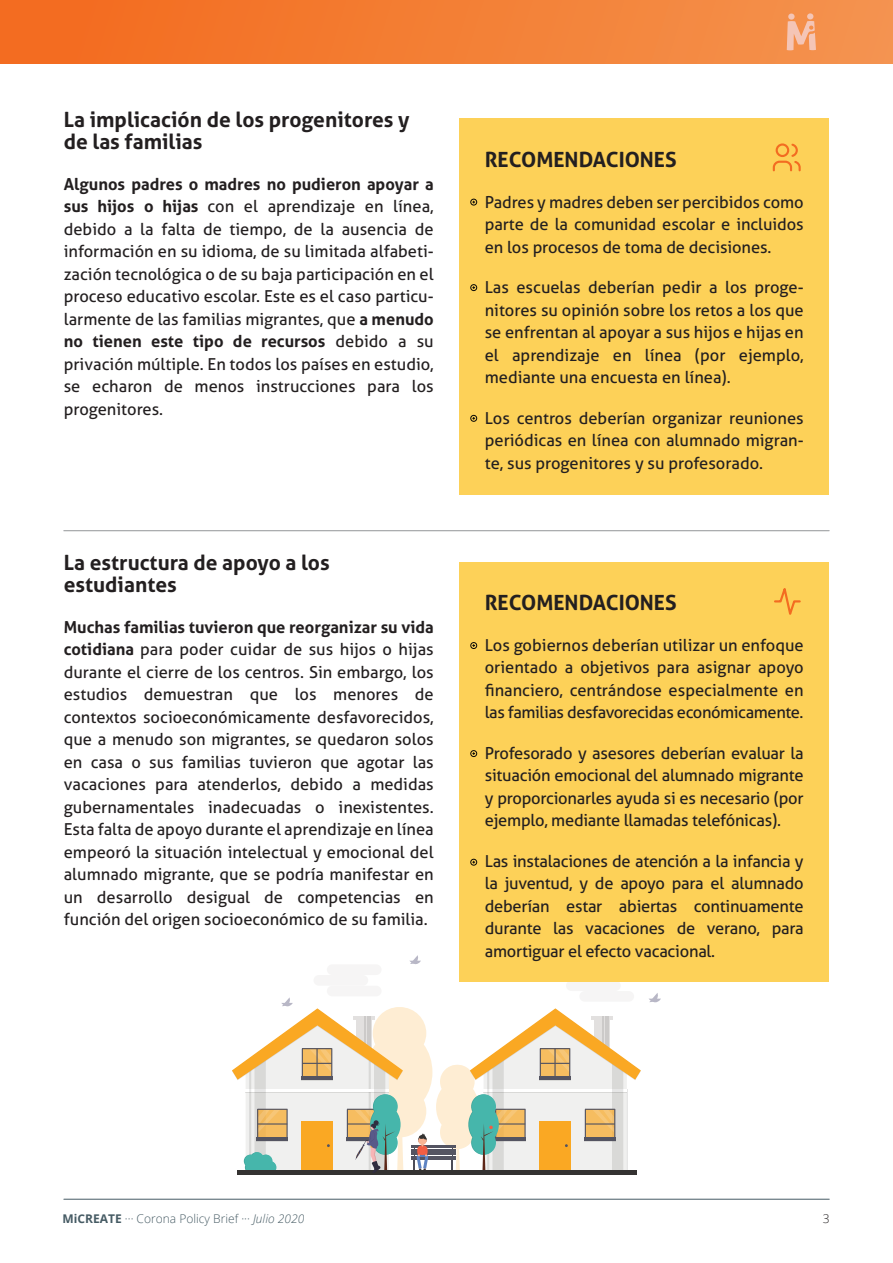
<style>
.page{position:relative;width:893px;height:1263px;background:#fff}
.page>*{position:absolute;margin:0;border:0;box-sizing:border-box;transform-origin:0 0}
.t1{font:700 21px/22.5px "Aller";color:#231f20}
.t2{font:16.5px/22.5px "Aller";letter-spacing:-.005em;color:#231f20;text-align:justify}
.t3{font:300 12px "Open Sans";color:#465b64}
.t4{font:300 12px "Open Sans";color:#231f20}
.s1{font-weight:700}
.s2{font-style:italic}
</style>
<div class="page">
<hr style="left:237px;top:1171px;width:399px;height:4px;background:#343231">
<svg style="left:566px;top:980px;width:55px;height:11px"></svg>
<div style="left:579px;top:991px;width:55px;height:11px;background:#f6f5f5;border-radius:5px"></div>
<div style="left:327px;top:964px;width:55px;height:11px;background:#f6f5f5;border-radius:5px"></div>
<div style="left:313px;top:975px;width:55px;height:11px;background:#f6f5f5;border-radius:5px"></div>
<div style="left:327px;top:986px;width:55px;height:10px;background:#f6f5f5;border-radius:5px"></div>
<svg style="left:409px;top:955px;width:12px;height:9px"></svg>
<svg style="left:649px;top:993px;width:11px;height:10px"></svg>
<svg style="left:232px;top:997px;width:409px;height:177px"></svg>
<hr style="left:64px;top:530px;width:765px;height:1px;background:#939598">
<hr style="left:64px;top:1199px;width:765px;height:1px;background:#465b64">
<div style="left:0;top:0;width:893px;height:64px;background:linear-gradient(to right,#f36a1d,#f4944f)"></div>
<svg style="left:787px;top:13px;width:29px;height:37px"></svg>
<div style="left:459px;top:118px;width:370px;height:377px;background:#fdd158"></div>
<div style="left:459px;top:562px;width:370px;height:419px;background:#fdd158"></div>
<div style="left:470px;top:199px;width:7px;height:6px;border:1px solid #080704;border-radius:50%"></div>
<div style="left:470px;top:284px;width:7px;height:7px;border:1px solid #080704;border-radius:50%"></div>
<div style="left:470px;top:415px;width:7px;height:7px;border:1px solid #080704;border-radius:50%"></div>
<div style="left:470px;top:642px;width:7px;height:7px;border:1px solid #080704;border-radius:50%"></div>
<div style="left:470px;top:750px;width:7px;height:7px;border:1px solid #080704;border-radius:50%"></div>
<div style="left:470px;top:859px;width:7px;height:6px;border:1px solid #080704;border-radius:50%"></div>
<svg style="left:774px;top:588px;width:27px;height:27px"></svg>
<svg style="left:772px;top:143px;width:29px;height:29px"></svg>
<p class="t1" style="left:64px;top:110px;width:347px">La implicación de los progenitores y de las familias</p>
<p class="t2" style="left:64px;top:174px;width:371px"><span class="s1">Algunos padres o madres no pudieron apoyar a sus hijos o hijas</span> con el aprendizaje en línea, debido a la falta de tiempo, de la ausencia de información en su idioma, de su limitada alfabeti&shy;zación tecnológica o de su baja participación en el proceso educativo escolar. Este es el caso particu&shy;larmente de las familias migrantes, que <span class="s1">a menudo no tienen este tipo de recursos</span> debido a su privación múltiple. En todos los países en estudio, se echaron de menos instrucciones para los progenitores.</p>
<p class="t1" style="left:64px;top:553px;width:267px">La estructura de apoyo a los estudiantes</p>
<p class="t2" style="left:64px;top:617px;width:371px"><span class="s1">Muchas familias tuvieron que reorganizar su vida cotidiana</span> para poder cuidar de sus hijos o hijas durante el cierre de los centros. Sin embargo, los estudios demuestran que los menores de contextos socioeconómicamente desfavorecidos, que a menudo son migrantes, se quedaron solos en casa o sus familias tuvieron que agotar las vacaciones para atenderlos, debido a medidas gubernamentales inadecuadas o inexistentes.<br>Esta falta de apoyo durante el aprendizaje en línea empeoró la situación intelectual y emocional del alumnado migrante, que se podría manifestar en un desarrollo desigual de competencias en función del origen socioeconómico de su familia.</p>
<p class="t1" style="left:485px;top:151px;width:193px">RECOMENDACIONES</p>
<p class="t2" style="left:485px;top:192px;width:320px">Padres y madres deben ser percibidos como parte de la comunidad escolar e incluidos en los procesos de toma de decisiones.</p>
<p class="t2" style="left:485px;top:278px;width:320px">Las escuelas deberían pedir a los proge&shy;nitores su opinión sobre los retos a los que se enfrentan al apoyar a sus hijos e hijas en el aprendizaje en línea (por ejemplo, mediante una encuesta en línea).</p>
<p class="t2" style="left:485px;top:408px;width:320px">Los centros deberían organizar reuniones periódicas en línea con alumnado migran&shy;te, sus progenitores y su profesorado.</p>
<p class="t1" style="left:485px;top:594px;width:193px">RECOMENDACIONES</p>
<p class="t2" style="left:485px;top:635px;width:320px">Los gobiernos deberían utilizar un enfoque orientado a objetivos para asignar apoyo financiero, centrándose especialmente en las familias desfavorecidas económicamente.</p>
<p class="t2" style="left:485px;top:743px;width:320px">Profesorado y asesores deberían evaluar la situación emocional del alumnado migrante y proporcionarles ayuda si es necesario (por ejemplo, mediante llamadas telefónicas).</p>
<p class="t2" style="left:485px;top:851px;width:320px">Las instalaciones de atención a la infancia y la juventud, y de apoyo para el alumnado deberían estar abiertas continuamente durante las vacaciones de verano, para amortiguar el efecto vacacional.</p>
<p class="t3" style="left:63px;top:1214px;width:243px"><span class="s1">MiCREATE</span> ··· Corona Policy Brief ··· <span class="s2">Julio 2020</span></p>
<p class="t4" style="left:823px;top:1214px;width:8px">3</p>
</div>
